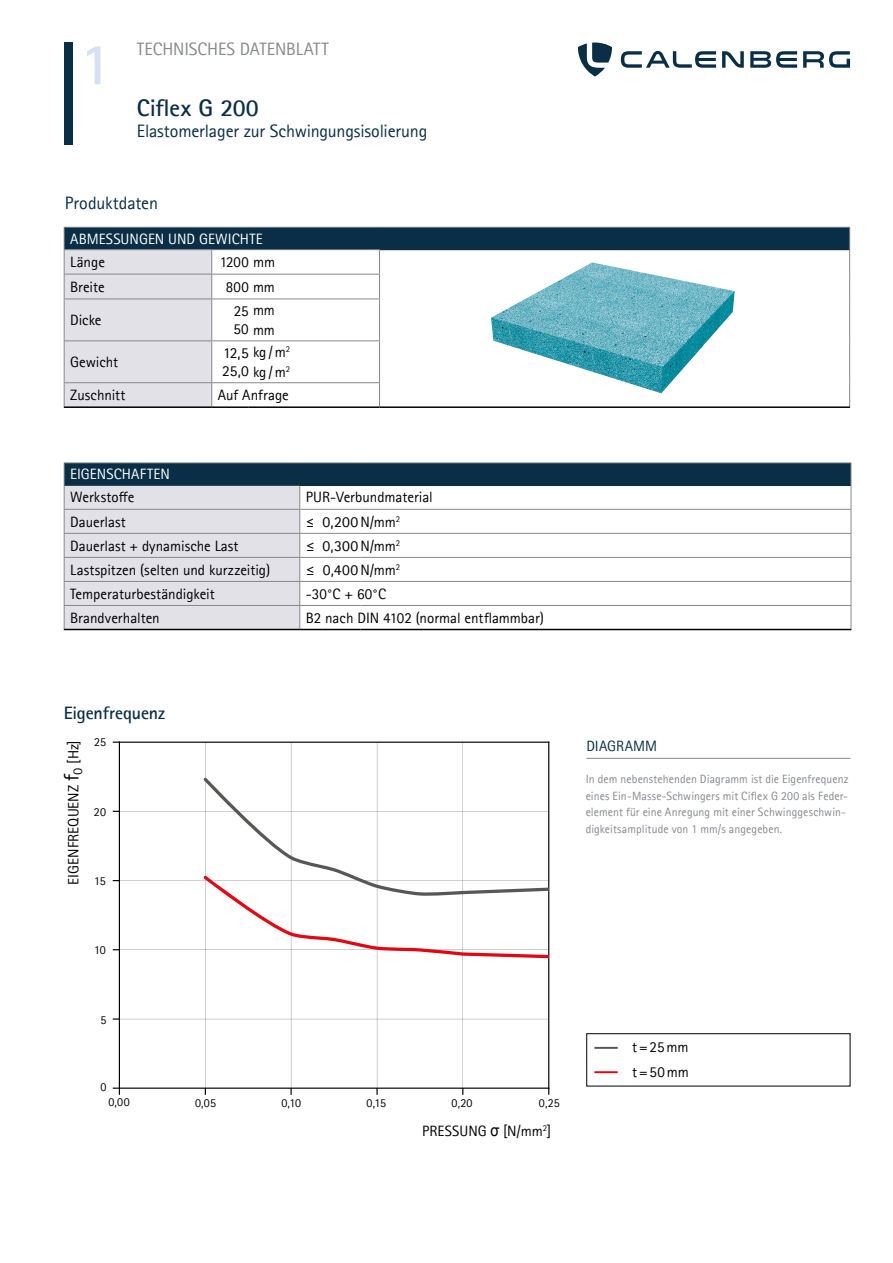
<style>
.page{position:relative;width:893px;height:1263px;background:#fff}
.page>*{position:absolute;margin:0;border:0;box-sizing:border-box;transform-origin:0 0}
.t1{font:700 59.55px "Rotis Sans Serif Pro";color:#d7e1f4}
.t2{font:700 24px "Rotis Sans Serif Pro";letter-spacing:-.005em;color:#092e45}
.t3{font:18px "Rotis Sans Serif Pro";letter-spacing:-.01em;color:#092e45}
.t4{font:18px "Rotis Sans Serif Pro";letter-spacing:-.01em;color:#86888c}
.t5{font:700 18px "Rotis Sans Serif Pro";letter-spacing:-.01em;color:#092e45}
.t6{font:15px/18.8px "Rotis Sans Serif Pro";color:#000}
.t7{font:15px "Rotis Sans Serif Pro";letter-spacing:.005em;color:#fff}
.t8{font:15px "Rotis Sans Serif Pro";color:#000;scale:1.05 1}
.t9{font:15px "Rotis Sans Serif Pro";color:#000;scale:1.04 1}
.t10{font:15px "Rotis Sans Serif Pro";letter-spacing:.005em;color:#092e45}
.t11{font:12px/16.5px "Rotis Sans Serif Pro";letter-spacing:.005em;color:#86888c}
.t12{font:12px "Rotis Sans Serif Pro";color:#000}
.s1{font-size:21px}
.s2{font-family:"Arial Narrow";font-size:16.5px}
</style>
<div class="page">
<div style="left:64px;top:43px;width:8px;height:102px;background:#092e45"></div>
<svg style="left:621px;top:51px;width:229px;height:17px"></svg>
<svg style="left:578px;top:43px;width:34px;height:33px"></svg>
<hr style="left:586px;top:758px;width:264px;height:1px;background:#86888c">
<img style="left:491px;top:262px;width:244px;height:131px">
<hr style="left:594px;top:1047px;width:24px;height:2px;background:#575756">
<hr style="left:594px;top:1071px;width:24px;height:2px;background:#e30613">
<div style="left:586px;top:1033px;width:264px;height:53px;border:1px solid #000"></div>
<svg style="left:120px;top:743px;width:428px;height:344px"></svg>
<hr style="left:119px;top:1087px;width:430px;height:2px;background:#000">
<hr style="left:119px;top:741px;width:430px;height:2px;background:#000">
<svg style="left:376px;top:1088px;width:2px;height:7px"></svg>
<hr style="left:548px;top:741px;width:1px;height:348px;background:#000">
<hr style="left:119px;top:741px;width:1px;height:348px;background:#000">
<svg style="left:113px;top:1087px;width:7px;height:8px"></svg>
<svg style="left:113px;top:1018px;width:6px;height:2px"></svg>
<svg style="left:113px;top:741px;width:6px;height:2px"></svg>
<svg style="left:203px;top:777px;width:346px;height:181px"></svg>
<div style="left:64px;top:463px;width:787px;height:22px;background:#092e45"></div>
<hr style="left:322px;top:462px;width:38px;height:1px;background:#86888c">
<hr style="left:360px;top:462px;width:491px;height:1px;background:#86888c">
<hr style="left:322px;top:509px;width:38px;height:1px;background:#86888c">
<hr style="left:360px;top:509px;width:491px;height:1px;background:#86888c">
<hr style="left:322px;top:485px;width:38px;height:1px;background:#092e45">
<hr style="left:360px;top:485px;width:491px;height:1px;background:#092e45">
<hr style="left:322px;top:533px;width:38px;height:1px;background:#86888c">
<hr style="left:360px;top:533px;width:491px;height:1px;background:#86888c">
<hr style="left:322px;top:557px;width:38px;height:1px;background:#86888c">
<hr style="left:360px;top:557px;width:491px;height:1px;background:#86888c">
<hr style="left:322px;top:581px;width:38px;height:1px;background:#86888c">
<hr style="left:360px;top:581px;width:491px;height:1px;background:#86888c">
<hr style="left:322px;top:605px;width:38px;height:1px;background:#86888c">
<hr style="left:360px;top:605px;width:491px;height:1px;background:#86888c">
<svg style="left:851px;top:463px;width:1px;height:166px"></svg>
<svg style="left:64px;top:462px;width:258px;height:168px"></svg>
<hr style="left:322px;top:629px;width:38px;height:1px;background:#000">
<hr style="left:360px;top:629px;width:491px;height:1px;background:#000">
<div style="left:64px;top:227px;width:786px;height:23px;background:#092e45"></div>
<hr style="left:64px;top:227px;width:148px;height:1px;background:#86888c">
<hr style="left:212px;top:227px;width:37px;height:1px;background:#86888c">
<hr style="left:249px;top:227px;width:131px;height:1px;background:#86888c">
<hr style="left:380px;top:227px;width:470px;height:1px;background:#86888c">
<svg style="left:379px;top:250px;width:1px;height:49px"></svg>
<hr style="left:379px;top:299px;width:1px;height:41px;background:#86888c">
<hr style="left:849px;top:299px;width:1px;height:42px;background:#86888c">
<hr style="left:379px;top:341px;width:1px;height:41px;background:#86888c">
<hr style="left:849px;top:341px;width:1px;height:42px;background:#86888c">
<svg style="left:64px;top:228px;width:148px;height:178px;background:#c5c9d1"></svg>
<svg style="left:379px;top:383px;width:1px;height:23px"></svg>
<svg style="left:849px;top:383px;width:1px;height:23px"></svg>
<hr style="left:64px;top:406px;width:148px;height:2px;background:#000">
<hr style="left:212px;top:406px;width:37px;height:2px;background:#000">
<hr style="left:249px;top:406px;width:131px;height:2px;background:#000">
<hr style="left:380px;top:406px;width:470px;height:2px;background:#000">
<hr style="left:64px;top:249px;width:148px;height:1px;background:#86888c">
<hr style="left:212px;top:249px;width:37px;height:1px;background:#86888c">
<hr style="left:249px;top:249px;width:131px;height:1px;background:#86888c">
<hr style="left:64px;top:274px;width:148px;height:1px;background:#86888c">
<hr style="left:64px;top:299px;width:148px;height:1px;background:#86888c">
<hr style="left:64px;top:340px;width:148px;height:1px;background:#86888c">
<hr style="left:212px;top:274px;width:37px;height:1px;background:#86888c">
<hr style="left:249px;top:274px;width:131px;height:1px;background:#86888c">
<hr style="left:212px;top:299px;width:37px;height:1px;background:#86888c">
<hr style="left:249px;top:299px;width:131px;height:1px;background:#86888c">
<hr style="left:212px;top:340px;width:37px;height:1px;background:#86888c">
<hr style="left:249px;top:340px;width:131px;height:1px;background:#86888c">
<hr style="left:64px;top:382px;width:148px;height:1px;background:#86888c">
<hr style="left:212px;top:382px;width:37px;height:1px;background:#86888c">
<hr style="left:249px;top:382px;width:131px;height:1px;background:#86888c">
<svg style="left:849px;top:228px;width:1px;height:71px"></svg>
<h1 class="t1" style="left:80px;top:26px;width:34px">1</h1>
<p class="t4" style="left:137px;top:38px;width:193px">TECHNISCHES DATENBLATT</p>
<h2 class="t2" style="left:137px;top:92px;width:123px">Ciflex G 200</h2>
<p class="t3" style="left:137px;top:121px;width:292px">Elastomerlager zur Schwingungsisolierung</p>
<p class="t3" style="left:65px;top:192px;width:95px">Produktdaten</p>
<p class="t7" style="left:70px;top:230px;width:194px">ABMESSUNGEN UND GEWICHTE</p>
<p class="t6" style="left:70px;top:253px;width:36px">Länge</p>
<p class="t6" style="left:220px;top:253px;width:57px">1200 mm</p>
<p class="t6" style="left:70px;top:277px;width:36px">Breite</p>
<p class="t6" style="left:226px;top:277px;width:51px">800 mm</p>
<p class="t6" style="left:70px;top:311px;width:33px">Dicke</p>
<p class="t6" style="left:233px;top:301px;width:43px">25 mm<br>50 mm</p>
<p class="t6" style="left:70px;top:353px;width:50px">Gewicht</p>
<p class="t6" style="left:222px;top:343px;width:69px">12,5 kg /m<sup>2<br></sup>25,0 kg /m<sup>2</sup></p>
<p class="t6" style="left:70px;top:386px;width:57px">Zuschnitt</p>
<p class="t6" style="left:218px;top:386px;width:73px">Auf Anfrage</p>
<p class="t7" style="left:70px;top:465px;width:101px">EIGENSCHAFTEN</p>
<p class="t6" style="left:70px;top:488px;width:66px">Werkstoffe</p>
<p class="t6" style="left:306px;top:488px;width:129px">PUR-Verbundmaterial</p>
<p class="t6" style="left:70px;top:512px;width:57px">Dauerlast</p>
<p class="t6" style="left:306px;top:512px;width:96px">≤ 0,200N/mm<sup>2</sup></p>
<p class="t6" style="left:70px;top:536px;width:170px">Dauerlast + dynamische Last</p>
<p class="t8" style="left:306px;top:537px;width:91px">≤ 0,300N/mm<sup>2</sup></p>
<p class="t6" style="left:70px;top:560px;width:202px">Lastspitzen (selten und kurzzeitig)</p>
<p class="t9" style="left:306px;top:561px;width:92px">≤ 0,400N/mm<sup>2</sup></p>
<p class="t6" style="left:70px;top:584px;width:146px">Temperaturbeständigkeit</p>
<p class="t6" style="left:306px;top:584px;width:82px">-30°C + 60°C</p>
<p class="t6" style="left:70px;top:608px;width:91px">Brandverhalten</p>
<p class="t6" style="left:306px;top:608px;width:240px">B2 nach DIN 4102 (normal entflammbar)</p>
<p class="t5" style="left:64px;top:701px;width:103px">Eigenfrequenz</p>
<p class="t6" style="left:64px;top:884px;width:146px;rotate:-90deg">EIGENFREQUENZ <span class="s1">f</span><sub>O</sub> [Hz]</p>
<p class="t12" style="left:94px;top:735px;width:14px">25</p>
<p class="t12" style="left:94px;top:805px;width:14px">20</p>
<p class="t12" style="left:94px;top:873px;width:13px">15</p>
<p class="t12" style="left:94px;top:943px;width:13px">10</p>
<p class="t12" style="left:100px;top:1012px;width:7px">5</p>
<p class="t12" style="left:100px;top:1079px;width:7px">0</p>
<p class="t12" style="left:108px;top:1095px;width:23px">0,00</p>
<p class="t10" style="left:586px;top:736px;width:72px">DIAGRAMM</p>
<p class="t11" style="left:586px;top:771px;width:264px">In dem nebenstehenden Diagramm ist die Eigenfrequenz eines Ein-Masse-Schwingers mit Ciflex G 200 als Feder&shy;element für eine Anregung mit einer Schwinggeschwin&shy;digkeitsamplitude von 1 mm/s angegeben.</p>
<p class="t12" style="left:195px;top:1095px;width:23px">0,05</p>
<p class="t12" style="left:281px;top:1095px;width:21px">0,10</p>
<p class="t12" style="left:367px;top:1095px;width:21px">0,15</p>
<p class="t12" style="left:451px;top:1095px;width:23px">0,20</p>
<p class="t12" style="left:539px;top:1095px;width:23px">0,25</p>
<p class="t6" style="left:422px;top:1121px;width:131px">PRESSUNG <span class="s2">σ</span> [N/mm<sup>2</sup>]</p>
<p class="t6" style="left:632px;top:1034px;width:58px;line-height:25.2px">t=25mm t=50mm</p>
</div>
